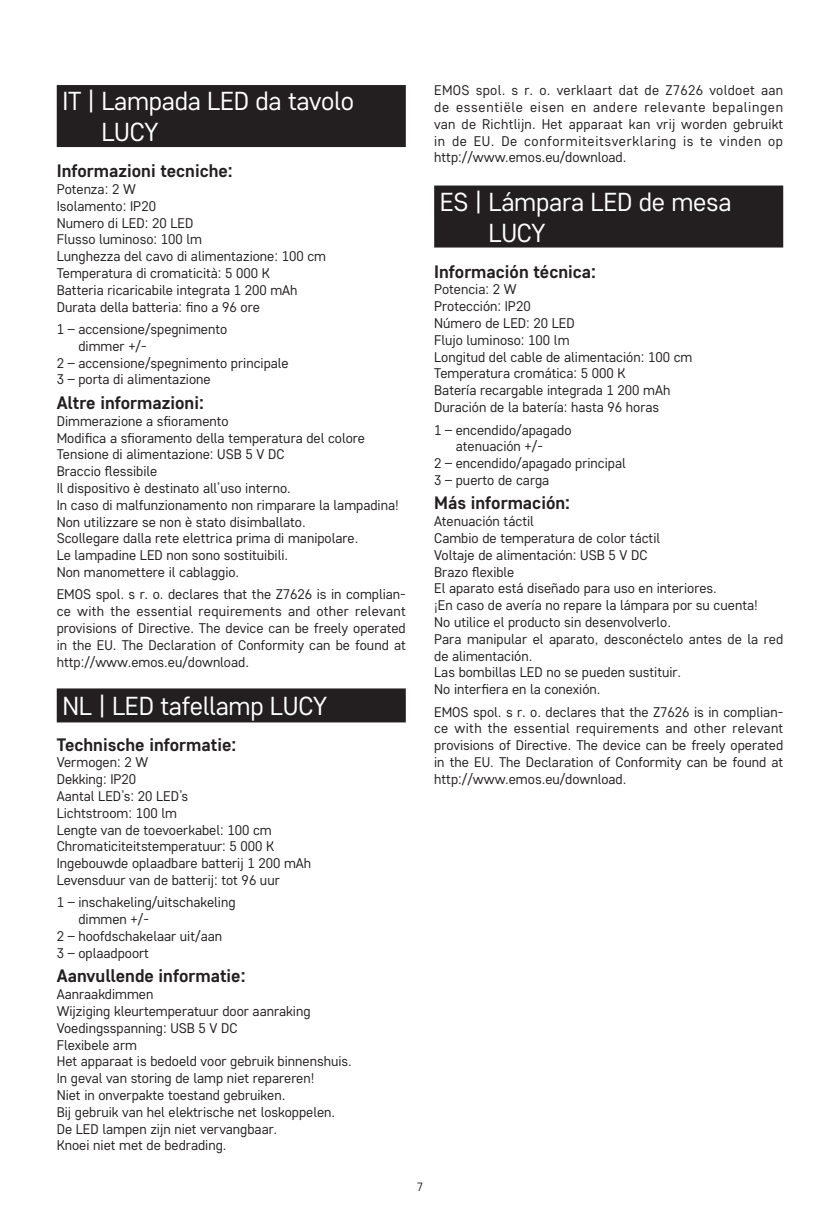
<style>
.page{position:relative;width:840px;height:1219px;background:#fff}
.page>*{position:absolute;margin:0;border:0;box-sizing:border-box;transform-origin:0 0}
.t1{font:26px/31.2px "Core Sans D35";letter-spacing:-.01em;color:#fff}
.t2{font:700 18px "Core Sans D55";color:#231f20}
.t3{font:14px/16.8px "Core Sans D35";color:#231f20}
.t4{font:12px "Core Sans D35";color:#231f20}
</style>
<div class="page">
<div style="left:57px;top:85px;width:348px;height:62px;background:#231f20"></div>
<div style="left:57px;top:688px;width:348px;height:34px;background:#231f20"></div>
<div style="left:434px;top:186px;width:348px;height:62px;background:#231f20"></div>
<h1 class="t1" style="left:101px;top:85px;width:254px;text-indent:-39px">IT | Lampada LED da tavolo<br>LUCY</h1>
<p class="t2" style="left:57px;top:159px;width:177px">Informazioni tecniche:</p>
<p class="t3" style="left:57px;top:180px;width:271px">Potenza: 2 W<br>Isolamento: IP20<br>Numero di LED: 20 LED<br>Flusso luminoso: 100 lm<br>Lunghezza del cavo di alimentazione: 100 cm<br>Temperatura di cromaticità: 5 000 K<br>Batteria ricaricabile integrata 1 200 mAh<br>Durata della batteria: fino a 96 ore</p>
<p class="t3" style="left:57px;top:320px;width:172px">1 – accensione/spegnimento</p>
<p class="t3" style="left:78px;top:337px;width:70px">dimmer +/-</p>
<p class="t3" style="left:57px;top:354px;width:233px">2 – accensione/spegnimento principale</p>
<p class="t3" style="left:57px;top:371px;width:155px">3 – porta di alimentazione</p>
<p class="t2" style="left:57px;top:391px;width:148px">Altre informazioni:</p>
<p class="t3" style="left:57px;top:412px;width:343px">Dimmerazione a sfioramento<br>Modifica a sfioramento della temperatura del colore Tensione di alimentazione: USB 5 V DC<br>Braccio flessibile<br>Il dispositivo è destinato all’uso interno.<br>In caso di malfunzionamento non rimparare la lampadina!<br>Non utilizzare se non è stato disimballato.<br>Scollegare dalla rete elettrica prima di manipolare.<br>Le lampadine LED non sono sostituibili.<br>Non manomettere il cablaggio.</p>
<p class="t3" style="left:57px;top:586px;width:350px;text-align:justify">EMOS spol. s r. o. declares that the Z7626 is in complian&shy;ce with the essential requirements and other relevant provisions of Directive. The device can be freely operated in the EU. The Declaration of Conformity can be found at http://www.emos.eu/download.</p>
<h1 class="t1" style="left:62px;top:689px;width:266px">NL | LED tafellamp LUCY</h1>
<p class="t2" style="left:57px;top:732px;width:181px">Technische informatie:</p>
<p class="t3" style="left:57px;top:754px;width:256px">Vermogen: 2 W<br>Dekking: IP20<br>Aantal LED’s: 20 LED’s<br>Lichtstroom: 100 lm<br>Lengte van de toevoerkabel: 100 cm<br>Chromaticiteitstemperatuur: 5 000 K<br>Ingebouwde oplaadbare batterij 1 200 mAh<br>Levensduur van de batterij: tot 96 uur</p>
<p class="t3" style="left:57px;top:894px;width:180px">1 – inschakeling/uitschakeling</p>
<p class="t3" style="left:78px;top:910px;width:72px">dimmen +/-</p>
<p class="t3" style="left:57px;top:927px;width:167px">2 – hoofdschakelaar uit/aan</p>
<p class="t3" style="left:57px;top:944px;width:94px">3 – oplaadpoort</p>
<p class="t2" style="left:57px;top:964px;width:190px">Aanvullende informatie:</p>
<p class="t3" style="left:57px;top:985px;width:296px">Aanraakdimmen<br>Wijziging kleurtemperatuur door aanraking Voedingsspanning: USB 5 V DC<br>Flexibele arm<br>Het apparaat is bedoeld voor gebruik binnenshuis.<br>In geval van storing de lamp niet repareren!<br>Niet in onverpakte toestand gebruiken.<br>Bij gebruik van hel elektrische net loskoppelen.<br>De LED lampen zijn niet vervangbaar.<br>Knoei niet met de bedrading.</p>
<p class="t3" style="left:434px;top:82px;width:350px;text-align:justify">EMOS spol. s r. o. verklaart dat de Z7626 voldoet aan de essentiële eisen en andere relevante bepalingen van de Richtlijn. Het apparaat kan vrij worden gebruikt in de EU. De conformiteitsverklaring is te vinden op http://www.emos.eu/download.</p>
<h1 class="t1" style="left:488px;top:185px;width:244px;text-indent:-49px">ES | Lámpara LED de mesa<br>LUCY</h1>
<p class="t2" style="left:434px;top:260px;width:163px">Información técnica:</p>
<p class="t3" style="left:434px;top:281px;width:259px">Potencia: 2 W<br>Protección: IP20<br>Número de LED: 20 LED<br>Flujo luminoso: 100 lm<br>Longitud del cable de alimentación: 100 cm<br>Temperatura cromática: 5 000 K<br>Batería recargable integrada 1 200 mAh<br>Duración de la batería: hasta 96 horas</p>
<p class="t3" style="left:434px;top:421px;width:139px">1 – encendido/apagado</p>
<p class="t3" style="left:455px;top:438px;width:89px">atenuación +/-</p>
<p class="t3" style="left:434px;top:454px;width:193px">2 – encendido/apagado principal</p>
<p class="t3" style="left:434px;top:471px;width:116px">3 – puerto de carga</p>
<p class="t2" style="left:434px;top:491px;width:137px">Más información:</p>
<p class="t3" style="left:434px;top:512px;width:350px">Atenuación táctil<br>Cambio de temperatura de color táctil<br>Voltaje de alimentación: USB 5 V DC<br>Brazo flexible<br>El aparato está diseñado para uso en interiores.<br>¡En caso de avería no repare la lámpara por su cuenta!<br>No utilice el producto sin desenvolverlo.<br>Para manipular el aparato, desconéctelo antes de la red de alimentación.<br>Las bombillas LED no se pueden sustituir.<br>No interfiera en la conexión.</p>
<p class="t3" style="left:434px;top:703px;width:350px;text-align:justify">EMOS spol. s r. o. declares that the Z7626 is in complian&shy;ce with the essential requirements and other relevant provisions of Directive. The device can be freely operated in the EU. The Declaration of Conformity can be found at http://www.emos.eu/download.</p>
<p class="t4" style="left:416px;top:1179px;width:8px">7</p>
</div>
